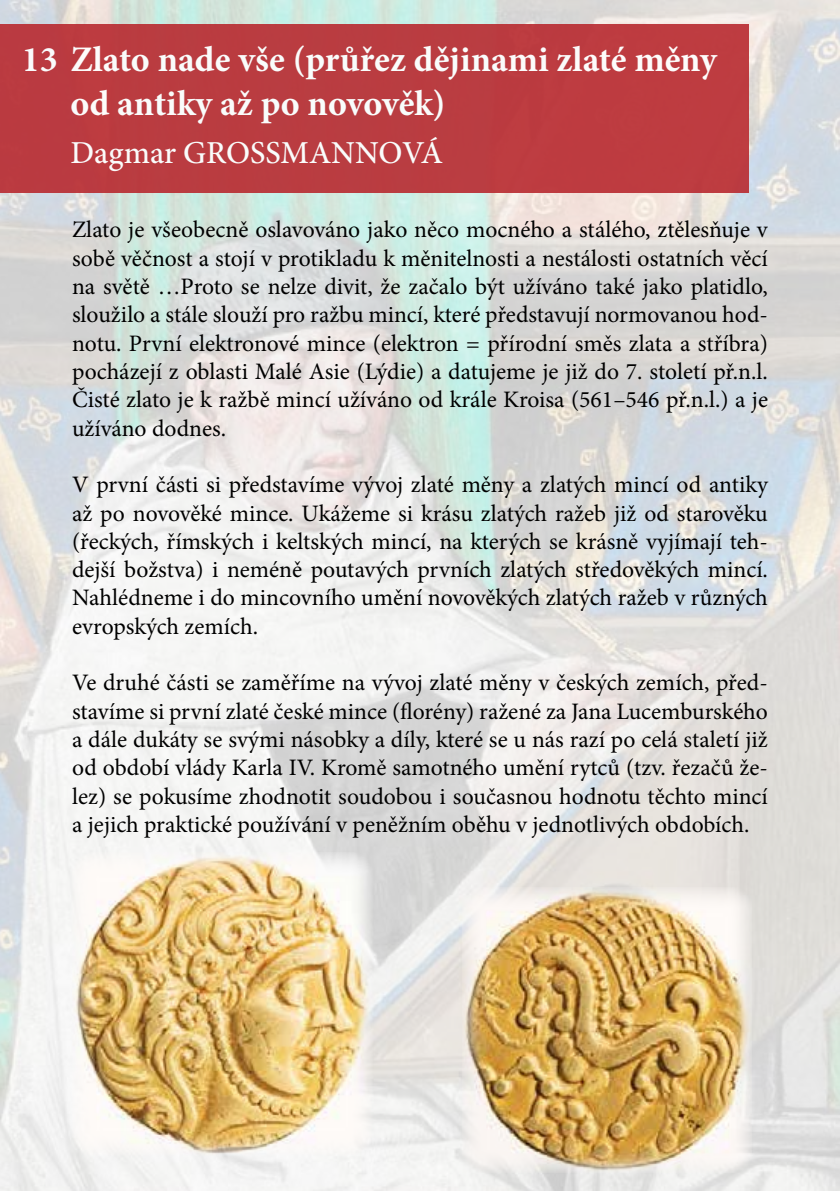
<style>
.page{position:relative;width:840px;height:1191px;background:#fff}
.page>*{position:absolute;margin:0;border:0;box-sizing:border-box;transform-origin:0 0}
.t1{font:700 36px/44px "Minion Pro";color:#fff}
.t2{font:500 32px "Minion Pro";color:#fff}
.t3{font:23.6px/28.4px "Minion Pro";color:#000;text-align:justify}
</style>
<div class="page">
<img style="left:0;top:0;width:839px;height:1191px">
<div style="left:0;top:24px;width:748px;height:169px;background:#ba3c40"></div>
<img style="left:72px;top:852px;width:300px;height:303px">
<img style="left:462px;top:887px;width:289px;height:285px">
<h1 class="t1" style="left:70px;top:37px;width:647px;text-indent:-49px">13 Zlato nade vše (průřez dějinami zlaté měny od antiky až po novověk)</h1>
<h2 class="t2" style="left:70px;top:131px;width:374px">Dagmar GROSSMANNOVÁ</h2>
<p class="t3" style="left:72px;top:215px;width:697px">Zlato je všeobecně oslavováno jako něco mocného a stálého, ztělesňuje v sobě věčnost a stojí v protikladu k měnitelnosti a nestálosti ostatních věcí na světě …Proto se nelze divit, že začalo být užíváno také jako platidlo, sloužilo a stále slouží pro ražbu mincí, které představují normovanou hod&shy;notu. První elektronové mince (elektron = přírodní směs zlata a stříbra) pocházejí z oblasti Malé Asie (Lýdie) a datujeme je již do 7. století př.n.l.<br>Čisté zlato je k ražbě mincí užíváno od krále Kroisa (561–546 př.n.l.) a je užíváno dodnes.</p>
<p class="t3" style="left:72px;top:470px;width:697px">V první části si představíme vývoj zlaté měny a zlatých mincí od antiky až po novověké mince. Ukážeme si krásu zlatých ražeb již od starověku (řeckých, římských i keltských mincí, na kterých se krásně vyjímají teh&shy;dejší božstva) i neméně poutavých prvních zlatých středověkých mincí.<br>Nahlédneme i do mincovního umění novověkých zlatých ražeb v různých evropských zemích.</p>
<p class="t3" style="left:72px;top:669px;width:697px">Ve druhé části se zaměříme na vývoj zlaté měny v českých zemích, před&shy;stavíme si první zlaté české mince (florény) ražené za Jana Lucemburského a dále dukáty se svými násobky a díly, které se u nás razí po celá staletí již od období vlády Karla IV. Kromě samotného umění rytců (tzv. řezačů že&shy;lez) se pokusíme zhodnotit soudobou i současnou hodnotu těchto mincí a jejich praktické používání v peněžním oběhu v jednotlivých obdobích.</p>
</div>
